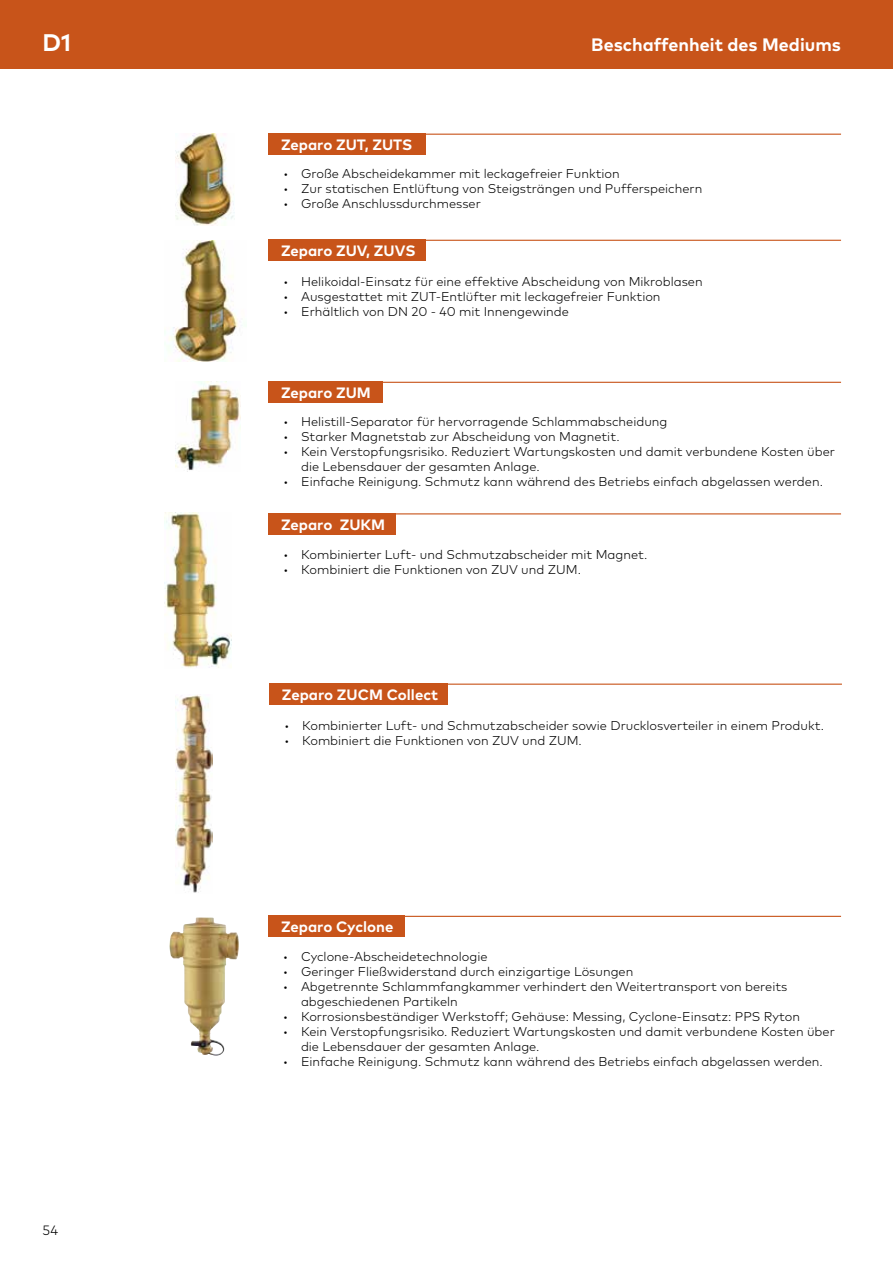
<style>
.page{position:relative;width:893px;height:1263px;background:#fff}
.page>*{position:absolute;margin:0;border:0;box-sizing:border-box;transform-origin:0 0}
.t1{font:700 24px "Mark Pro";color:#fff}
.t2{font:700 18px "Mark Pro";color:#fff}
.t3{font:700 15px "Mark Pro";color:#fff}
.t4{font:300 13.5px "Mark Pro";color:#000}
.t5{font:300 12.75px/15px "Mark Pro";color:#000}
</style>
<div class="page">
<div style="left:0;top:0;width:893px;height:68px;background:#c8541a"></div>
<div style="left:268px;top:134px;width:158px;height:21px;background:#c8541a"></div>
<hr style="left:268px;top:134px;width:573px;height:1px;background:#c8541a">
<div style="left:268px;top:240px;width:158px;height:21px;background:#c8541a"></div>
<hr style="left:268px;top:240px;width:573px;height:1px;background:#c8541a">
<div style="left:268px;top:916px;width:136px;height:21px;background:#c8541a"></div>
<hr style="left:268px;top:916px;width:573px;height:1px;background:#c8541a">
<div style="left:268px;top:382px;width:115px;height:21px;background:#c8541a"></div>
<hr style="left:268px;top:382px;width:573px;height:1px;background:#c8541a">
<div style="left:268px;top:513px;width:128px;height:22px;background:#c8541a"></div>
<hr style="left:268px;top:513px;width:573px;height:1px;background:#c8541a">
<div style="left:269px;top:684px;width:179px;height:21px;background:#c8541a"></div>
<hr style="left:269px;top:684px;width:573px;height:1px;background:#c8541a">
<img style="left:175px;top:134px;width:60px;height:92px">
<img style="left:169px;top:241px;width:69px;height:120px">
<img style="left:169px;top:917px;width:29px;height:47px">
<img style="left:175px;top:382px;width:66px;height:88px">
<img style="left:165px;top:512px;width:66px;height:156px">
<img style="left:175px;top:695px;width:37px;height:198px">
<h1 class="t1" style="left:43px;top:24px;width:30px">D1</h1>
<p class="t4" style="left:43px;top:1220px;width:17px">54</p>
<p class="t3" style="left:281px;top:133px;width:133px">Zeparo ZUT, ZUTS</p>
<h2 class="t2" style="left:591px;top:31px;width:251px">Beschaffenheit des Mediums</h2>
<p class="t5" style="left:283px;top:165px;width:338px">• Große Abscheidekammer mit leckagefreier Funktion</p>
<p class="t5" style="left:283px;top:180px;width:421px">• Zur statischen Entlüftung von Steigsträngen und Pufferspeichern</p>
<p class="t5" style="left:283px;top:195px;width:199px">• Große Anschlussdurchmesser</p>
<p class="t3" style="left:281px;top:240px;width:136px">Zeparo ZUV, ZUVS</p>
<p class="t5" style="left:283px;top:273px;width:421px">• Helikoidal-Einsatz für eine effektive Abscheidung von Mikroblasen</p>
<p class="t5" style="left:283px;top:288px;width:379px">• Ausgestattet mit ZUT-Entlüfter mit leckagefreier Funktion</p>
<p class="t5" style="left:283px;top:303px;width:287px">• Erhältlich von DN 20 - 40 mit Innengewinde</p>
<p class="t3" style="left:281px;top:382px;width:91px">Zeparo ZUM</p>
<p class="t5" style="left:283px;top:413px;width:386px">• Helistill-Separator für hervorragende Schlammabscheidung</p>
<p class="t5" style="left:283px;top:428px;width:338px">• Starker Magnetstab zur Abscheidung von Magnetit.</p>
<p class="t5" style="left:301px;top:443px;width:535px;text-indent:-18px">• Kein Verstopfungsrisiko. Reduziert Wartungskosten und damit verbundene Kosten über die Lebensdauer der gesamten Anlage.</p>
<p class="t5" style="left:283px;top:473px;width:541px">• Einfache Reinigung. Schmutz kann während des Betriebs einfach abgelassen werden.</p>
<p class="t3" style="left:281px;top:513px;width:106px">Zeparo ZUKM</p>
<p class="t5" style="left:283px;top:546px;width:366px">• Kombinierter Luft- und Schmutzabscheider mit Magnet.</p>
<p class="t5" style="left:283px;top:561px;width:299px">• Kombiniert die Funktionen von ZUV und ZUM.</p>
<p class="t3" style="left:282px;top:683px;width:158px">Zeparo ZUCM Collect</p>
<p class="t5" style="left:284px;top:717px;width:541px">• Kombinierter Luft- und Schmutzabscheider sowie Drucklosverteiler in einem Produkt.</p>
<p class="t5" style="left:284px;top:732px;width:299px">• Kombiniert die Funktionen von ZUV und ZUM.</p>
<p class="t3" style="left:281px;top:916px;width:114px">Zeparo Cyclone</p>
<p class="t5" style="left:283px;top:948px;width:206px">• Cyclone-Abscheidetechnologie</p>
<p class="t5" style="left:283px;top:963px;width:352px">• Geringer Fließwiderstand durch einzigartige Lösungen</p>
<p class="t5" style="left:301px;top:978px;width:488px;text-indent:-18px">• Abgetrennte Schlammfangkammer verhindert den Weitertransport von bereits abgeschiedenen Partikeln</p>
<p class="t5" style="left:283px;top:1008px;width:519px">• Korrosionsbeständiger Werkstoff; Gehäuse: Messing, Cyclone-Einsatz: PPS Ryton</p>
<p class="t5" style="left:301px;top:1023px;width:535px;text-indent:-18px">• Kein Verstopfungsrisiko. Reduziert Wartungskosten und damit verbundene Kosten über die Lebensdauer der gesamten Anlage.</p>
<p class="t5" style="left:283px;top:1053px;width:541px">• Einfache Reinigung. Schmutz kann während des Betriebs einfach abgelassen werden.</p>
</div>
